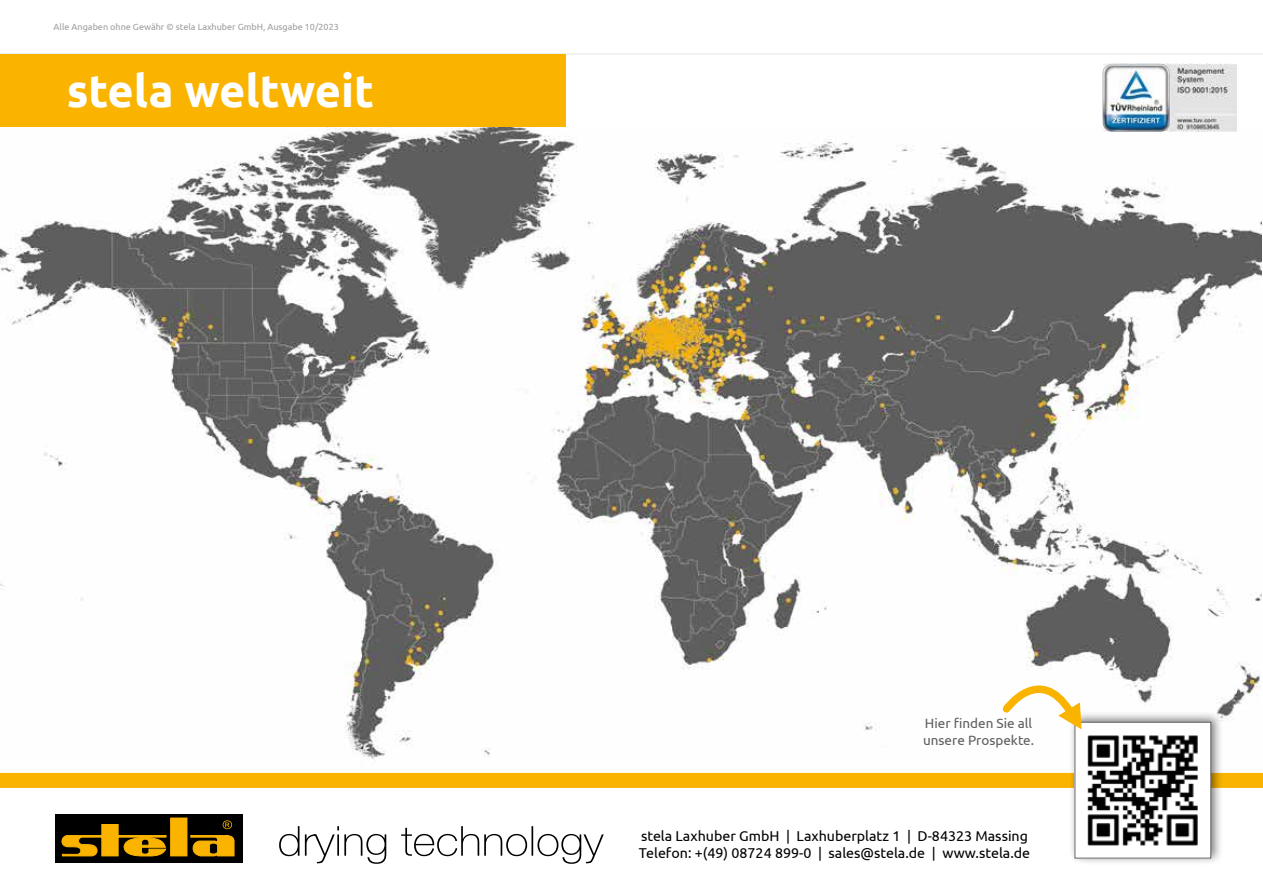
<style>
.page{position:relative;width:1263px;height:893px;background:#fff}
.page>*{position:absolute;margin:0;border:0;box-sizing:border-box;transform-origin:0 0}
.t1{font:700 45px "Ubuntu";color:#fff}
.t2{font:14.25px/17.1px "Ubuntu";color:#000}
.t3{font:13.5px/17.1px "Ubuntu";color:#5f5e5e}
.t4{font:9px "Ubuntu";color:#9d9d9c}
</style>
<div class="page">
<hr style="left:0;top:53px;width:1263px;height:2px;background:#ededed">
<img style="left:0;top:126px;width:1262px;height:647px">
<svg style="left:0;top:773px;width:1263px;height:90px"></svg>
<img style="left:1102px;top:64px;width:134px;height:67px">
<div style="left:1069px;top:710px;width:155px;height:155px;background:#000;opacity:.5"></div>
<img style="left:1076px;top:724px;width:133px;height:132px">
<div style="left:1074px;top:722px;width:137px;height:136px;border:1px solid #5f5e5e"></div>
<svg style="left:999px;top:663px;width:82px;height:66px"></svg>
<div style="left:0;top:54px;width:566px;height:72px;background:#fab400"></div>
<div style="left:55px;top:814px;width:188px;height:48px;background:#000"></div>
<svg style="left:61px;top:818px;width:173px;height:39px"></svg>
<svg style="left:279px;top:826px;width:325px;height:38px"></svg>
<p class="t4" style="left:54px;top:21px;width:287px">Alle Angaben ohne Gewähr © stela Laxhuber GmbH, Ausgabe 10/2023</p>
<h1 class="t1" style="left:67px;top:64px;width:309px">stela weltweit</h1>
<p class="t3" style="left:923px;top:714px;width:113px">Hier finden Sie all unsere Prospekte.</p>
<p class="t2" style="left:639px;top:827px;width:393px">stela Laxhuber GmbH | Laxhuberplatz 1 | D-84323 Massing<br>Telefon: +(49) 08724 899-0 | sales@stela.de | www.stela.de</p>
</div>
